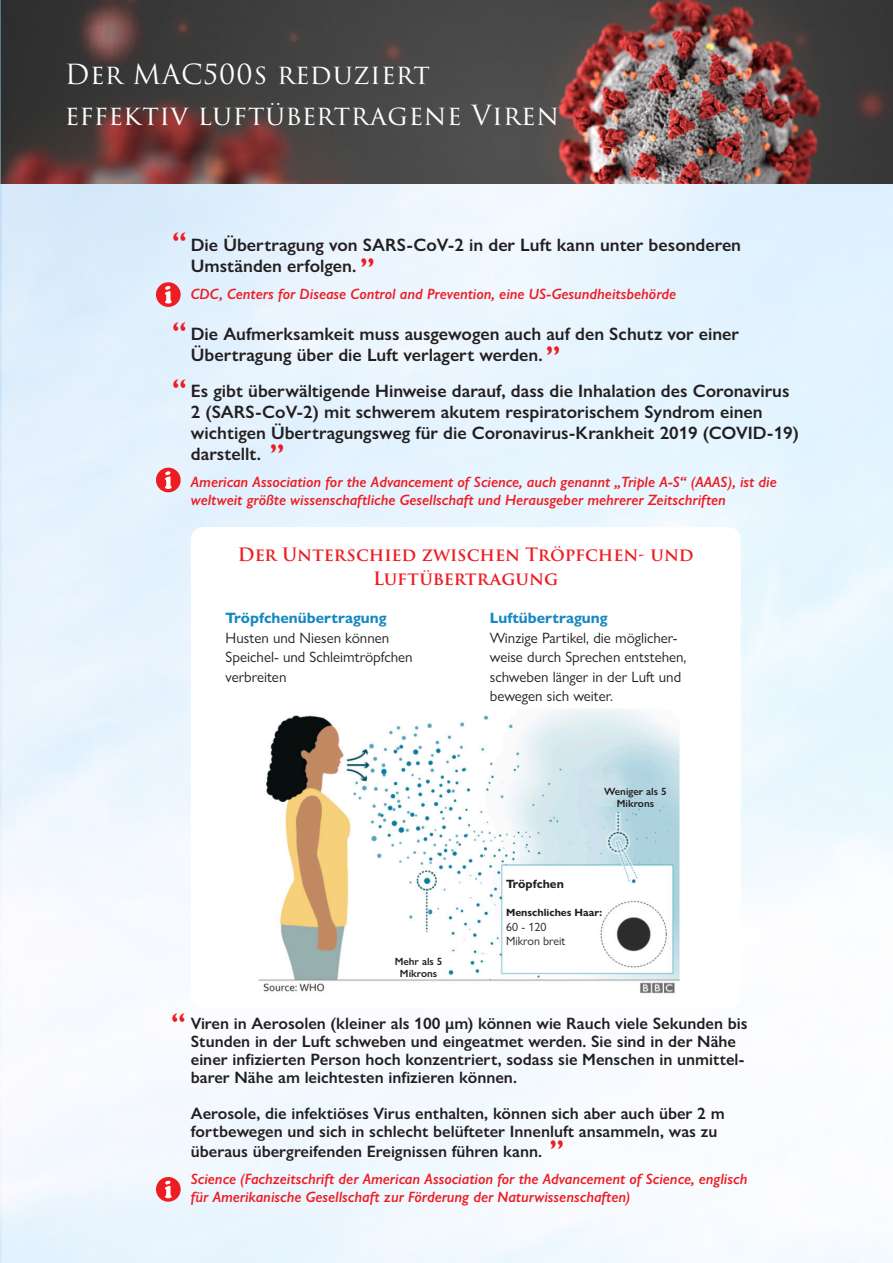
<style>
.page{position:relative;width:893px;height:1263px;background:#fff}
.page>*{position:absolute;margin:0;border:0;box-sizing:border-box;transform-origin:0 0}
.t1{font:600 30px "Gill Sans Nova";color:#ee1d23}
.t2{font:27px "Trajan Pro 3";letter-spacing:.02em;color:#fff}
.t3{font:600 18px/21px "Gill Sans Nova";color:#231f20}
.t4{font:600 18px/24px "Trajan Pro 3";letter-spacing:-.005em;color:#ee1d23;text-align:center}
.t5{font:600 16.5px/18px "Gill Sans Nova";color:#231f20}
.t6{font:italic 600 15px/18px "Gill Sans Nova";color:#ee1d23}
.t7{font:15px/19.5px "Gill Sans Nova";color:#231f20}
.t8{font:700 15px "Gill Sans Nova";color:#1587c1}
.t9{font:12px "Gill Sans Nova";color:#231f20}
.t10{font:700 12px "Gill Sans Nova";color:#231f20}
.t11{font:600 10.5px/12px "Gill Sans Nova";color:#231f20;text-align:center}
.t12{font:700 10.5px "Gill Sans Nova";color:#231f20}
</style>
<div class="page">
<img style="left:0;top:184px;width:893px;height:1079px">
<img style="left:0;top:0;width:893px;height:184px">
<div style="left:191px;top:527px;width:550px;height:481px;background:#fff;border-radius:13px"></div>
<img style="left:258px;top:709px;width:422px;height:285px">
<div style="left:506px;top:868px;width:88px;height:95px;background:#fff"></div>
<div style="left:156px;top:468px;width:25px;height:24px;background:#ee1d23;border-radius:50%"></div>
<svg style="left:165px;top:471px;width:7px;height:18px"></svg>
<div style="left:156px;top:1177px;width:25px;height:25px;background:#ee1d23;border-radius:50%"></div>
<svg style="left:165px;top:1181px;width:7px;height:17px"></svg>
<div style="left:156px;top:282px;width:25px;height:25px;background:#ee1d23;border-radius:50%"></div>
<svg style="left:165px;top:286px;width:7px;height:17px"></svg>
<p class="t2" style="left:65px;top:56px;width:367px">Der MAC500s reduziert</p>
<p class="t2" style="left:65px;top:96px;width:496px">effektiv luftübertragene Viren</p>
<p class="t1" style="left:173px;top:224px;width:16px">“</p>
<p class="t3" style="left:191px;top:234px;width:552px">Die Übertragung von SARS-CoV-2 in der Luft kann unter besonderen</p>
<p class="t3" style="left:191px;top:255px;width:167px">Umständen erfolgen.</p>
<p class="t6" style="left:191px;top:285px;width:487px">CDC, Centers for Disease Control and Prevention, eine US-Gesundheitsbehörde</p>
<p class="t3" style="left:191px;top:323px;width:550px">Die Aufmerksamkeit muss ausgewogen auch auf den Schutz vor einer</p>
<p class="t3" style="left:191px;top:344px;width:354px">Übertragung über die Luft verlagert werden.</p>
<p class="t3" style="left:191px;top:380px;width:610px">Es gibt überwältigende Hinweise darauf, dass die Inhalation des Coronavirus 2 (SARS-CoV-2) mit schwerem akutem respiratorischem Syndrom einen wichtigen Übertragungsweg für die Coronavirus-Krankheit 2019 (COVID-19) darstellt.</p>
<p class="t6" style="left:191px;top:472px;width:587px">American Association for the Advancement of Science, auch genannt „Triple A-S“ (AAAS), ist die weltweit größte wissenschaftliche Gesellschaft und Herausgeber mehrerer Zeitschriften</p>
<p class="t1" style="left:360px;top:250px;width:16px">”</p>
<p class="t1" style="left:173px;top:314px;width:16px">“</p>
<p class="t1" style="left:546px;top:338px;width:16px">”</p>
<p class="t1" style="left:173px;top:372px;width:16px">“</p>
<p class="t1" style="left:270px;top:437px;width:16px">”</p>
<p class="t4" style="left:238px;top:543px;width:457px">Der Unterschied zwischen Tröpfchen- und<br>Luftübertragung</p>
<p class="t8" style="left:226px;top:609px;width:162px">Tröpfchenübertragung</p>
<p class="t7" style="left:226px;top:628px;width:189px">Husten und Niesen können<br>Speichel- und Schleimtröpfchen verbreiten</p>
<p class="t8" style="left:490px;top:609px;width:119px">Luftübertragung</p>
<p class="t7" style="left:490px;top:628px;width:198px">Winzige Partikel, die möglicher&shy;weise durch Sprechen entstehen, schweben länger in der Luft und bewegen sich weiter.</p>
<p class="t11" style="left:604px;top:785px;width:64px">Weniger als 5<br>Mikrons</p>
<p class="t11" style="left:395px;top:955px;width:49px">Mehr als 5<br>Mikrons</p>
<p class="t10" style="left:506px;top:876px;width:59px">Tröpfchen</p>
<p class="t12" style="left:506px;top:906px;width:98px">Menschliches Haar:</p>
<p class="t9" style="left:506px;top:919px;width:42px">60 - 120</p>
<p class="t9" style="left:506px;top:934px;width:61px">Mikron breit</p>
<p class="t1" style="left:172px;top:1006px;width:16px">“</p>
<p class="t5" style="left:191px;top:1014px;width:558px">Viren in Aerosolen (kleiner als 100 μm) können wie Rauch viele Sekunden bis Stunden in der Luft schweben und eingeatmet werden. Sie sind in der Nähe einer infizierten Person hoch konzentriert, sodass sie Menschen in unmittel&shy;barer Nähe am leichtesten infizieren können.</p>
<p class="t5" style="left:191px;top:1104px;width:535px">Aerosole, die infektiöses Virus enthalten, können sich aber auch über 2 m fortbewegen und sich in schlecht belüfteter Innenluft ansammeln, was zu</p>
<p class="t5" style="left:191px;top:1142px;width:353px">überaus übergreifenden Ereignissen führen kann.</p>
<p class="t6" style="left:191px;top:1169px;width:558px">Science (Fachzeitschrift der American Association for the Advancement of Science, englisch für Amerikanische Gesellschaft zur Förderung der Naturwissenschaften)</p>
<p class="t1" style="left:550px;top:1132px;width:16px">”</p>
</div>
